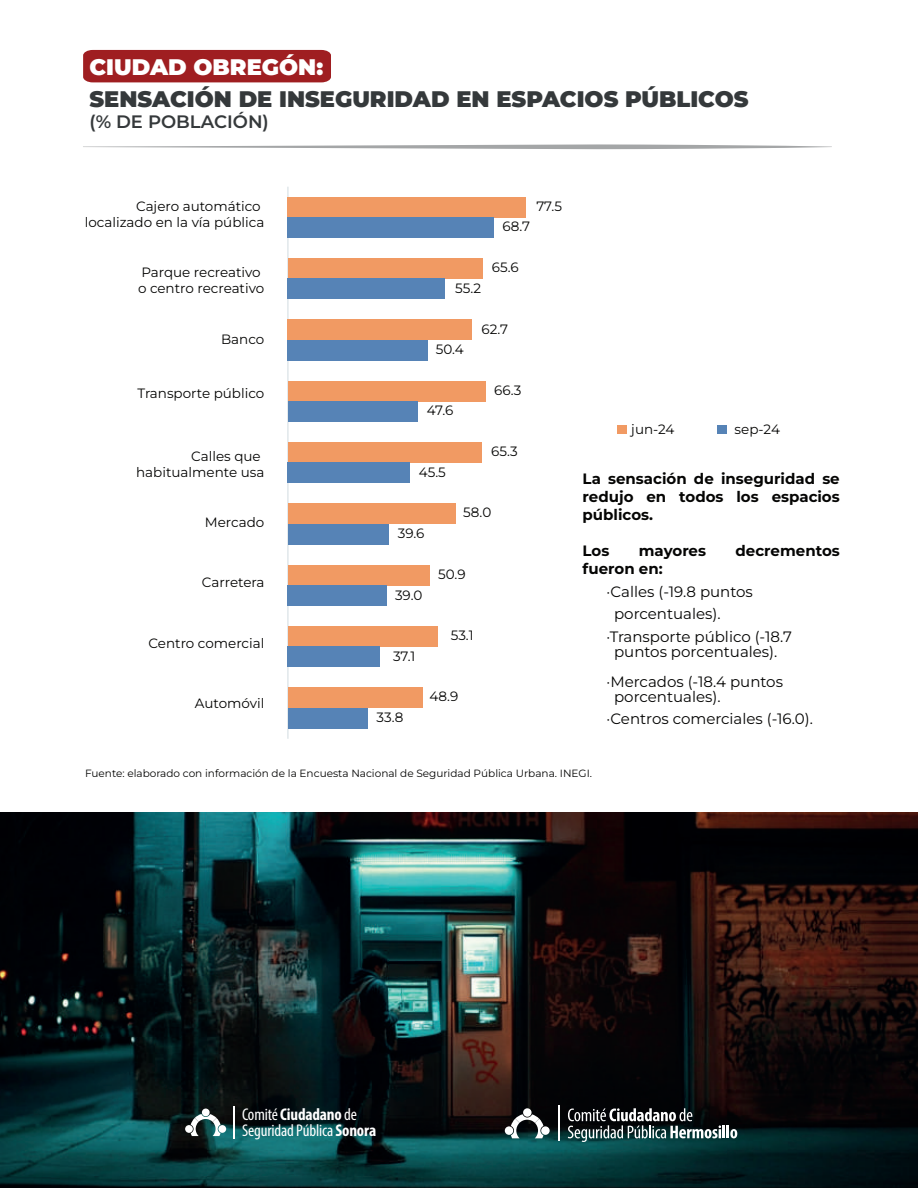
<style>
.page{position:relative;width:918px;height:1188px;background:#fff}
.page>*{position:absolute;margin:0;border:0;box-sizing:border-box;transform-origin:0 0}
.t1{font:900 22.5px "Montserrat";color:#35393b}
.t2{font:900 22.5px "Montserrat";color:#fff}
.t3{font:600 18px "Montserrat";color:#35393b}
.t4{font:condensed 16.95px "Myriad Pro";letter-spacing:-.01em;color:#fff}
.t5{font:700 condensed 16.95px "Myriad Pro";letter-spacing:-.01em;color:#fff}
.t6{font:15px/30px "Montserrat";color:#050504;text-align:center}
.t7{font:700 15px/18px "Montserrat";color:#050504;text-align:justify}
.t8{font:13.5px/16.2px "Montserrat";color:#050504;text-align:right}
.t9{font:10.5px "Montserrat";color:#050504}
.s1{font-weight:400}
.s2{font-weight:700}
</style>
<div class="page">
<img style="left:0;top:813px;width:918px;height:375px">
<div style="left:202px;top:1109px;width:8px;height:7px;background:#fff;border-radius:50%"></div>
<div style="left:185px;top:1125px;width:8px;height:8px;background:#fff;border-radius:50%"></div>
<div style="left:218px;top:1125px;width:8px;height:8px;background:#fff;border-radius:50%"></div>
<svg style="left:191px;top:1114px;width:30px;height:22px"></svg>
<hr style="left:234px;top:1106px;width:1px;height:33px;background:#fff">
<div style="left:523px;top:1108px;width:9px;height:9px;background:#fff;border-radius:50%"></div>
<div style="left:505px;top:1126px;width:8px;height:9px;background:#fff;border-radius:50%"></div>
<div style="left:541px;top:1126px;width:9px;height:9px;background:#fff;border-radius:50%"></div>
<svg style="left:511px;top:1114px;width:32px;height:24px"></svg>
<svg style="left:568px;top:1108px;width:169px;height:34px"></svg>
<hr style="left:558px;top:1105px;width:1px;height:36px;background:#fff">
<div style="left:83px;top:50px;width:248px;height:32px;background:#9f1e21"></div>
<svg style="left:83px;top:144px;width:749px;height:5px"></svg>
<div style="left:617px;top:425px;width:10px;height:9px;background:#f19a63"></div>
<div style="left:718px;top:425px;width:9px;height:9px;background:#5683b6"></div>
<hr style="left:287px;top:187px;width:1px;height:552px;background:#d6dfe4">
<div style="left:288px;top:197px;width:238px;height:20px;background:#f19a63"></div>
<div style="left:288px;top:258px;width:195px;height:21px;background:#f19a63"></div>
<div style="left:288px;top:320px;width:184px;height:20px;background:#f19a63"></div>
<div style="left:288px;top:381px;width:197px;height:20px;background:#f19a63"></div>
<div style="left:288px;top:442px;width:194px;height:21px;background:#f19a63"></div>
<div style="left:288px;top:504px;width:167px;height:20px;background:#f19a63"></div>
<div style="left:288px;top:565px;width:142px;height:20px;background:#f19a63"></div>
<div style="left:288px;top:626px;width:150px;height:21px;background:#f19a63"></div>
<div style="left:288px;top:688px;width:134px;height:20px;background:#f19a63"></div>
<div style="left:288px;top:217px;width:206px;height:21px;background:#5683b6"></div>
<div style="left:288px;top:279px;width:157px;height:20px;background:#5683b6"></div>
<div style="left:288px;top:340px;width:140px;height:20px;background:#5683b6"></div>
<div style="left:288px;top:401px;width:129px;height:21px;background:#5683b6"></div>
<div style="left:288px;top:463px;width:122px;height:20px;background:#5683b6"></div>
<div style="left:288px;top:524px;width:100px;height:21px;background:#5683b6"></div>
<div style="left:287px;top:585px;width:99px;height:21px;background:#5683b6"></div>
<div style="left:287px;top:647px;width:92px;height:20px;background:#5683b6"></div>
<div style="left:288px;top:708px;width:79px;height:21px;background:#5683b6"></div>
<h1 class="t2" style="left:89px;top:52px;width:235px">CIUDAD OBREGÓN:</h1>
<h1 class="t1" style="left:89px;top:84px;width:661px">SENSACIÓN DE INSEGURIDAD EN ESPACIOS PÚBLICOS</h1>
<h2 class="t3" style="left:89px;top:109px;width:181px">(% DE POBLACIÓN)</h2>
<p class="t8" style="left:85px;top:198px;width:181px">Cajero automático localizado en la vía pública</p>
<p class="t8" style="left:138px;top:263px;width:128px;text-align:left">Parque recreativo o centro recreativo</p>
<p class="t8" style="left:221px;top:330px;width:45px">Banco</p>
<p class="t8" style="left:138px;top:385px;width:128px">Transporte público</p>
<p class="t8" style="left:136px;top:448px;width:130px">Calles que habitualmente usa</p>
<p class="t8" style="left:205px;top:514px;width:61px">Mercado</p>
<p class="t8" style="left:202px;top:574px;width:64px">Carretera</p>
<p class="t8" style="left:149px;top:635px;width:117px">Centro comercial</p>
<p class="t8" style="left:195px;top:695px;width:71px">Automóvil</p>
<p class="t8" style="left:536px;top:198px;width:27px">77.5</p>
<p class="t8" style="left:503px;top:218px;width:29px">68.7</p>
<p class="t8" style="left:455px;top:280px;width:27px">55.2</p>
<p class="t8" style="left:492px;top:259px;width:28px">65.6</p>
<p class="t8" style="left:436px;top:341px;width:30px">50.4</p>
<p class="t8" style="left:427px;top:402px;width:28px">47.6</p>
<p class="t8" style="left:419px;top:464px;width:29px">45.5</p>
<p class="t8" style="left:481px;top:320px;width:28px">62.7</p>
<p class="t8" style="left:494px;top:382px;width:29px">66.3</p>
<p class="t8" style="left:491px;top:443px;width:28px">65.3</p>
<p class="t8" style="left:398px;top:525px;width:28px">39.6</p>
<p class="t8" style="left:395px;top:586px;width:29px">39.0</p>
<p class="t8" style="left:393px;top:647px;width:24px">37.1</p>
<p class="t8" style="left:463px;top:504px;width:30px">58.0</p>
<p class="t8" style="left:438px;top:566px;width:29px">50.9</p>
<p class="t8" style="left:451px;top:627px;width:24px">53.1</p>
<p class="t8" style="left:377px;top:709px;width:28px">33.8</p>
<p class="t8" style="left:429px;top:688px;width:30px">48.9</p>
<p class="t8" style="left:631px;top:420px;width:45px">jun-24</p>
<p class="t8" style="left:735px;top:420px;width:47px">sep-24</p>
<p class="t7" style="left:583px;top:470px;width:259px">La sensación de inseguridad se redujo en todos los espacios públicos.</p>
<p class="t7" style="left:583px;top:542px;width:28px">Los</p>
<p class="t7" style="left:639px;top:542px;width:69px">mayores</p>
<p class="t7" style="left:736px;top:542px;width:106px">decrementos</p>
<p class="t7" style="left:583px;top:560px;width:82px">fueron en:</p>
<p class="t6" style="left:607px;top:576px;width:148px">·Calles (-19.8 puntos</p>
<p class="t6" style="left:614px;top:599px;width:108px">porcentuales).</p>
<p class="t6" style="left:607px;top:621px;width:187px">·Transporte público (-18.7</p>
<p class="t6" style="left:607px;top:636px;width:178px">puntos porcentuales). ·Mercados (-18.4 puntos</p>
<p class="t6" style="left:607px;top:685px;width:208px;line-height:22.5px;text-align:left;text-indent:8px">porcentuales).<br>·Centros comerciales (-16.0).</p>
<p class="t9" style="left:85px;top:766px;width:508px">Fuente: elaborado con información de la Encuesta Nacional de Seguridad Pública Urbana. INEGI.</p>
<p class="t5" style="left:242px;top:1104px;width:116px"><span class="s1">Comité</span>Ciudadano <span class="s1">de</span></p>
<p class="t4" style="left:242px;top:1120px;width:136px">SeguridadPública<span class="s2">Sonora</span></p>
</div>
